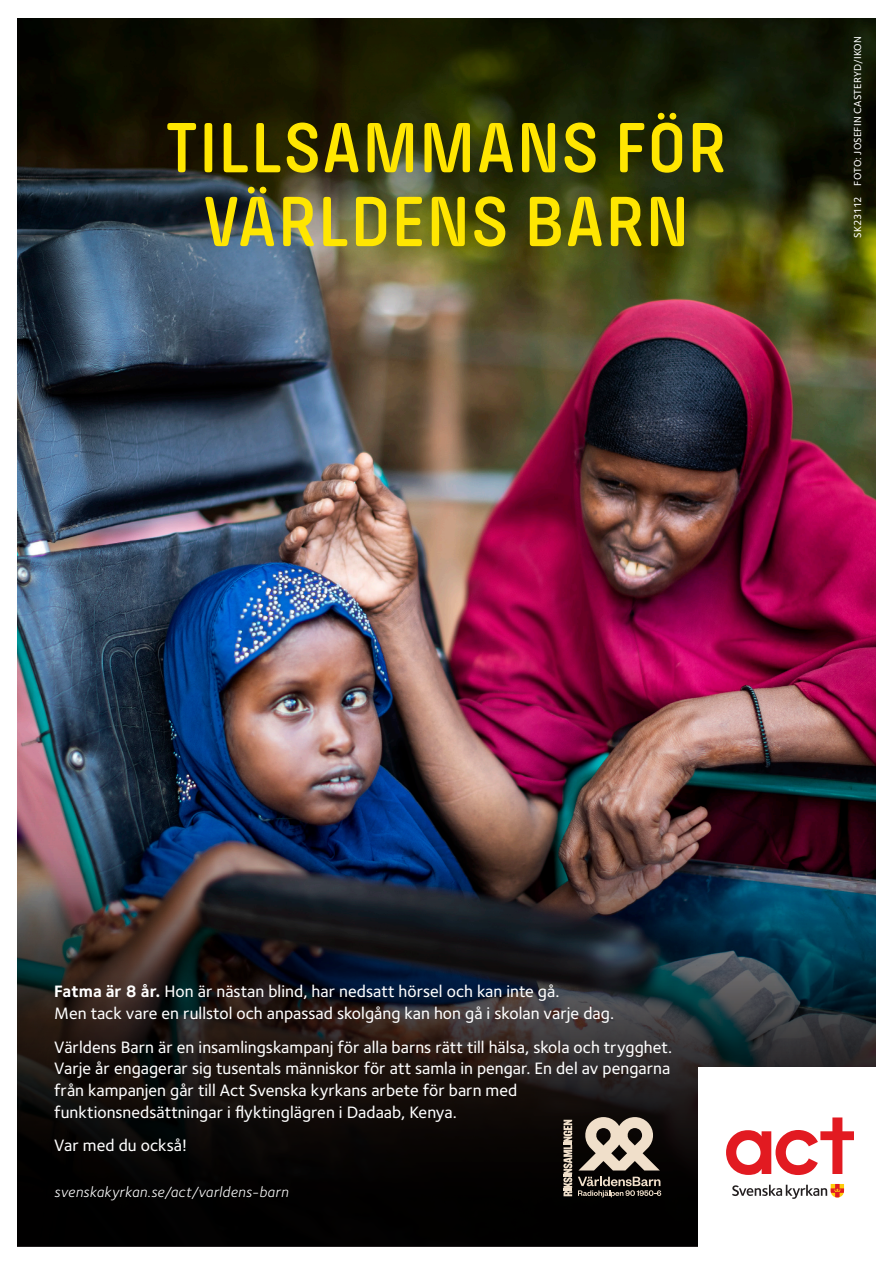
<style>
.page{position:relative;width:893px;height:1263px;background:#fff}
.page>*{position:absolute;margin:0;border:0;box-sizing:border-box;transform-origin:0 0}
.t1{font:600 73.8px/73.8px "Pilcrow Soft";letter-spacing:.005em;color:#ffe601;text-align:center}
.annonsbröd{font:500 17.1px/21.6px "Foundry Sterling OT3";color:#fff}
.t2{font:italic 15px "Foundry Sterling OT3";letter-spacing:.02em;color:#fff}
.t3{font:500 10.5px "Foundry Sterling OT3";letter-spacing:.02em;color:#fff}
.s1{font-weight:700}
</style>
<div class="page">
<img style="left:17px;top:357px;width:859px;height:389px">
<img style="left:17px;top:746px;width:859px;height:74px">
<img style="left:17px;top:820px;width:859px;height:427px">
<img style="left:17px;top:18px;width:859px;height:339px">
<div style="left:699px;top:1067px;width:194px;height:196px;background:#fff"></div>
<svg style="left:726px;top:1117px;width:128px;height:58px"></svg>
<svg style="left:732px;top:1184px;width:112px;height:15px"></svg>
<svg style="left:563px;top:1120px;width:9px;height:76px"></svg>
<svg style="left:578px;top:1117px;width:82px;height:53px;background:#8f8377"></svg>
<svg style="left:578px;top:1177px;width:83px;height:20px;background:#504a42"></svg>
<p class="t1" style="left:166px;top:113px;width:561px">TILLSAMMANS FÖR<br>VÄRLDENS BARN</p>
<p class="t3" style="left:850px;top:238px;width:203px;rotate:-90deg">SK23112 FOTO: JOSEFIN CASTERYD/IKON</p>
<p class="annonsbröd" style="left:54px;top:980px;width:561px"><span class="s1">Fatma är 8 år.</span> Hon är nästan blind, har nedsatt hörsel och kan inte gå.<br>Men tack vare en rullstol och anpassad skolgång kan hon gå i skolan varje dag.</p>
<p class="annonsbröd" style="left:54px;top:1035px;width:619px">Världens Barn är en insamlingskampanj för alla barns rätt till hälsa, skola och trygghet.<br>Varje år engagerar sig tusentals människor för att samla in pengar. En del av pengarna från kampanjen går till Act Svenska kyrkans arbete för barn med funktionsnedsättningar i flyktinglägren i Dadaab, Kenya.</p>
<p class="annonsbröd" style="left:54px;top:1133px;width:135px">Var med du också!</p>
<p class="t2" style="left:54px;top:1181px;width:235px">svenskakyrkan.se/act/varldens-barn</p>
</div>
